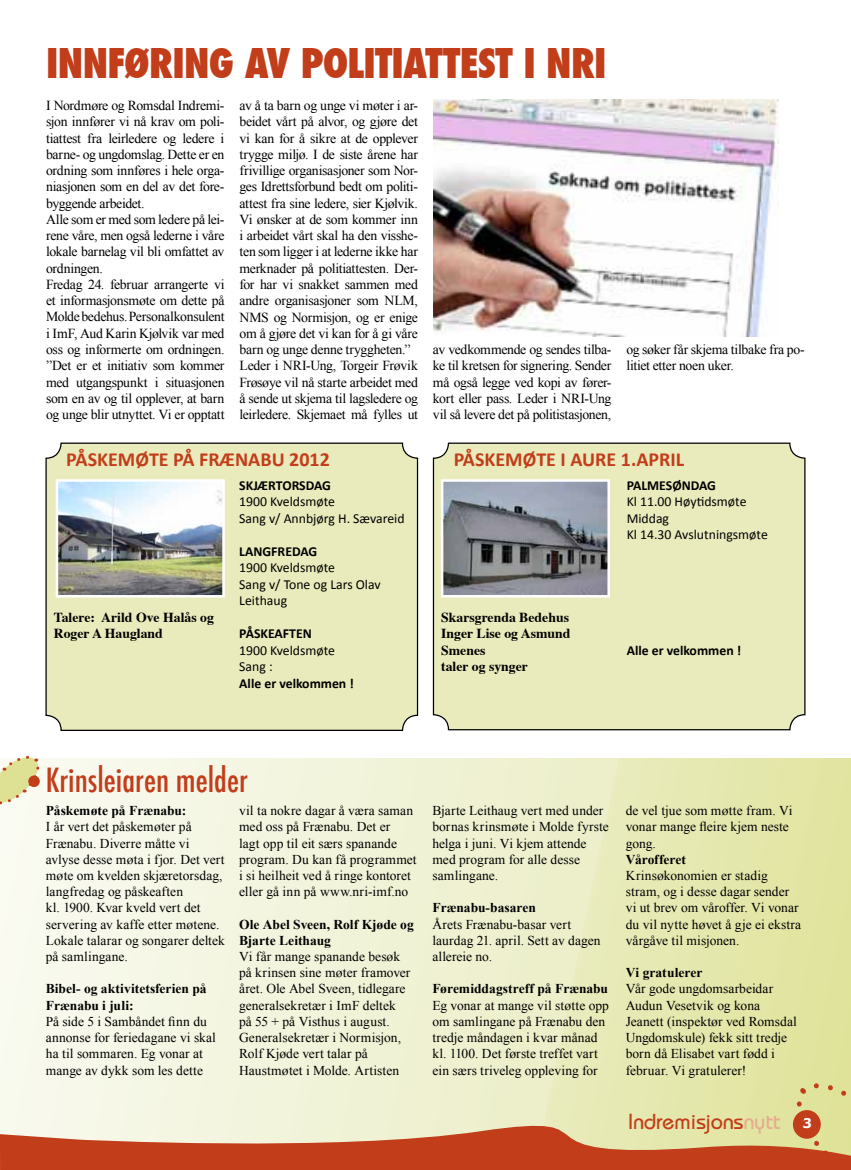
<style>
.page{position:relative;width:851px;height:1170px;background:#fff}
.page>*{position:absolute;margin:0;border:0;box-sizing:border-box;transform-origin:0 0}
.t1{font:800 condensed 40px "Futura";letter-spacing:-.02em;color:#c23d1a}
.t2{font:500 condensed 32.5px "Futura";color:#c23d1a}
.t3{font:21.75px "Bauhaus";color:#c23d1a}
.t4{font:700 20px "Calibri";color:#c23d1a}
.t5{font:13.75px/16.2px "Times New Roman";letter-spacing:-.025em;color:#000}
.t6{font:13.75px/16.5px "Calibri";color:#000}
.t7{font:700 13.75px/16.5px "Times";color:#000}
.t8{font:700 13.75px "Calibri";color:#000}
.t9{font:13.5px/16.2px "Times New Roman";letter-spacing:.005em;color:#000}
.t10{font:700 13.5px/16.2px "Times New Roman";color:#000}
.s1{color:#e7ac8f}
.s2{font-family:"Verdana";font-weight:700;font-size:13.5px;color:#fff}
</style>
<div class="page">
<div style="left:0;top:758px;width:850px;height:411px;background:linear-gradient(to right,#fbfcf8,#e2e5a3)"></div>
<svg style="left:0;top:755px;width:41px;height:51px"></svg>
<div style="left:28px;top:775px;width:12px;height:12px;background:#c23d1a;border-radius:50%"></div>
<svg style="left:629px;top:1064px;width:222px;height:106px;background:#e1e0a0"></svg>
<svg style="left:0;top:1109px;width:850px;height:60px;background:#d89b76"></svg>
<div style="left:46px;top:443px;width:371px;height:287px;background:#e9ebbc;border-radius:15px"></div>
<div style="left:45px;top:442px;width:373px;height:289px;border:1px solid #000;border-radius:15px"></div>
<div style="left:433px;top:443px;width:371px;height:286px;background:#e9ebbc;border-radius:15px"></div>
<div style="left:433px;top:442px;width:372px;height:288px;border:1px solid #000;border-radius:15px"></div>
<img style="left:59px;top:482px;width:163px;height:112px">
<div style="left:56px;top:479px;width:169px;height:118px;border:2px solid #fff"></div>
<img style="left:444px;top:482px;width:163px;height:112px">
<div style="left:441px;top:479px;width:169px;height:118px;border:2px solid #fff"></div>
<img style="left:433px;top:99px;width:345px;height:238px">
<h1 class="t1" style="left:46px;top:35px;width:520px">INNFØRING AV POLITIATTEST I NRI</h1>
<p class="t5" style="left:46px;top:97px;width:180px">I Nordmøre og Romsdal Indremi&shy;sjon innfører vi nå krav om poli&shy;tiattest fra leirledere og ledere i barne- og ungdomslag. Dette er en ordning som innføres i hele orga&shy;niasjonen som en del av det fore&shy;byggende arbeidet.<br>Alle som er med som ledere på lei&shy;rene våre, men også lederne i våre lokale barnelag vil bli omfattet av ordningen.<br>Fredag 24. februar arrangerte vi et informasjonsmøte om dette på<br>Molde bedehus. Personalkonsulent i ImF, Aud Karin Kjølvik var med oss og informerte om ordningen. ”Det er et initiativ som kommer med utgangspunkt i situasjonen som en av og til opplever, at barn og unge blir utnyttet. Vi er opptatt</p>
<p class="t5" style="left:239px;top:97px;width:180px">av å ta barn og unge vi møter i ar&shy;beidet vårt på alvor, og gjøre det vi kan for å sikre at de opplever trygge miljø. I de siste årene har frivillige organisasjoner som Nor&shy;ges Idrettsforbund bedt om politi&shy;attest fra sine ledere, sier Kjølvik.<br>Vi ønsker at de som kommer inn i arbeidet vårt skal ha den visshe&shy;ten som ligger i at lederne ikke har merknader på politiattesten. Der&shy;for har vi snakket sammen med andre organisasjoner som NLM,<br>NMS og Normisjon, og er enige om å gjøre det vi kan for å gi våre barn og unge denne tryggheten.”<br>Leder i NRI-Ung, Torgeir Frøvik<br>Frøsøye vil nå starte arbeidet med å sende ut skjema til lagsledere og leirledere. Skjemaet må fylles ut</p>
<h3 class="t4" style="left:66px;top:447px;width:265px">PÅSKEMØTE PÅ FRÆNABU 2012</h3>
<p class="t7" style="left:54px;top:607px;width:162px">Talere: Arild Ove Halås og<br>Roger A Haugland</p>
<p class="t8" style="left:239px;top:476px;width:93px">SKJÆRTORSDAG</p>
<p class="t6" style="left:239px;top:492px;width:167px">1900 Kveldsmøte<br>Sang v/ Annbjørg H. Sævareid</p>
<p class="t8" style="left:239px;top:542px;width:79px">LANGFREDAG</p>
<p class="t6" style="left:239px;top:558px;width:143px">1900 Kveldsmøte<br>Sang v/ Tone og Lars Olav<br>Leithaug</p>
<p class="t8" style="left:239px;top:625px;width:74px">PÅSKEAFTEN</p>
<p class="t6" style="left:239px;top:641px;width:97px">1900 Kveldsmøte<br>Sang :</p>
<p class="t8" style="left:239px;top:674px;width:116px">Alle er velkommen !</p>
<p class="t5" style="left:433px;top:341px;width:180px;text-align:justify">av vedkommende og sendes tilba&shy;ke til kretsen for signering. Sender må også legge ved kopi av fører&shy;kort eller pass. Leder i NRI-Ung vil så levere det på politistasjonen,</p>
<p class="t5" style="left:626px;top:341px;width:180px">og søker får skjema tilbake fra po&shy;litiet etter noen uker.</p>
<h3 class="t4" style="left:453px;top:447px;width:232px">PÅSKEMØTE I AURE 1.APRIL</h3>
<p class="t7" style="left:441px;top:607px;width:131px">Skarsgrenda Bedehus<br>Inger Lise og Asmund<br>Smenes<br>taler og synger</p>
<p class="t8" style="left:626px;top:476px;width:91px">PALMESØNDAG</p>
<p class="t6" style="left:626px;top:492px;width:143px">Kl 11.00 Høytidsmøte<br>Middag<br>Kl 14.30 Avslutningsmøte</p>
<p class="t8" style="left:626px;top:641px;width:116px">Alle er velkommen !</p>
<h2 class="t2" style="left:46px;top:759px;width:203px">Krinsleiaren melder</h2>
<p class="t10" style="left:46px;top:802px;width:142px">Påskemøte på Frænabu:</p>
<p class="t9" style="left:46px;top:818px;width:180px">I år vert det påskemøter på<br>Frænabu. Diverre måtte vi avlyse desse møta i fjor. Det vert møte om kvelden skjæretorsdag, langfredag og påskeaften<br>kl. 1900. Kvar kveld vert det servering av kaffe etter møtene.<br>Lokale talarar og songarer deltek på samlingane.</p>
<p class="t10" style="left:46px;top:980px;width:162px">Bibel- og aktivitetsferien på<br>Frænabu i juli:</p>
<p class="t9" style="left:46px;top:1012px;width:172px">På side 5 i Sambåndet finn du annonse for feriedagane vi skal ha til sommaren. Eg vonar at mange av dykk som les dette</p>
<p class="t9" style="left:239px;top:802px;width:179px">vil ta nokre dagar å væra saman med oss på Frænabu. Det er<br>lagt opp til eit særs spanande program. Du kan få programmet i si heilheit ved å ringe kontoret eller gå inn på www.nri-imf.no</p>
<p class="t10" style="left:239px;top:915px;width:176px">Ole Abel Sveen, Rolf Kjøde og<br>Bjarte Leithaug</p>
<p class="t9" style="left:239px;top:948px;width:173px">Vi får mange spanande besøk på krinsen sine møter framover året. Ole Abel Sveen, tidlegare generalsekretær i ImF deltek på 55 + på Visthus i august.<br>Generalsekretær i Normisjon,<br>Rolf Kjøde vert talar på<br>Haustmøtet i Molde. Artisten</p>
<p class="t9" style="left:432px;top:802px;width:178px">Bjarte Leithaug vert med under bornas krinsmøte i Molde fyrste helga i juni. Vi kjem attende med program for alle desse samlingane.</p>
<p class="t10" style="left:432px;top:899px;width:105px">Frænabu-basaren</p>
<p class="t9" style="left:432px;top:915px;width:170px">Årets Frænabu-basar vert laurdag 21. april. Sett av dagen allereie no.</p>
<p class="t10" style="left:432px;top:980px;width:177px">Føremiddagstreff på Frænabu</p>
<p class="t9" style="left:432px;top:996px;width:178px">Eg vonar at mange vil støtte opp om samlingane på Frænabu den tredje måndagen i kvar månad kl. 1100. Det første treffet vart ein særs triveleg oppleving for</p>
<p class="t9" style="left:625px;top:802px;width:168px">de vel tjue som møtte fram. Vi vonar mange fleire kjem neste gong.</p>
<p class="t10" style="left:625px;top:850px;width:62px">Vårofferet</p>
<p class="t9" style="left:625px;top:867px;width:177px">Krinsøkonomien er stadig stram, og i desse dagar sender vi ut brev om våroffer. Vi vonar du vil nytte høvet å gje ei ekstra vårgåve til misjonen.</p>
<p class="t10" style="left:625px;top:964px;width:78px">Vi gratulerer</p>
<p class="t9" style="left:625px;top:980px;width:173px">Vår gode ungdomsarbeidar<br>Audun Vesetvik og kona<br>Jeanett (inspektør ved Romsdal<br>Ungdomskule) fekk sitt tredje born då Elisabet vart fødd i februar. Vi gratulerer!</p>
<h3 class="t3" style="left:628px;top:1107px;width:185px">Indremisjons<span class="s1">nytt</span> <span class="s2">3</span></h3>
</div>
